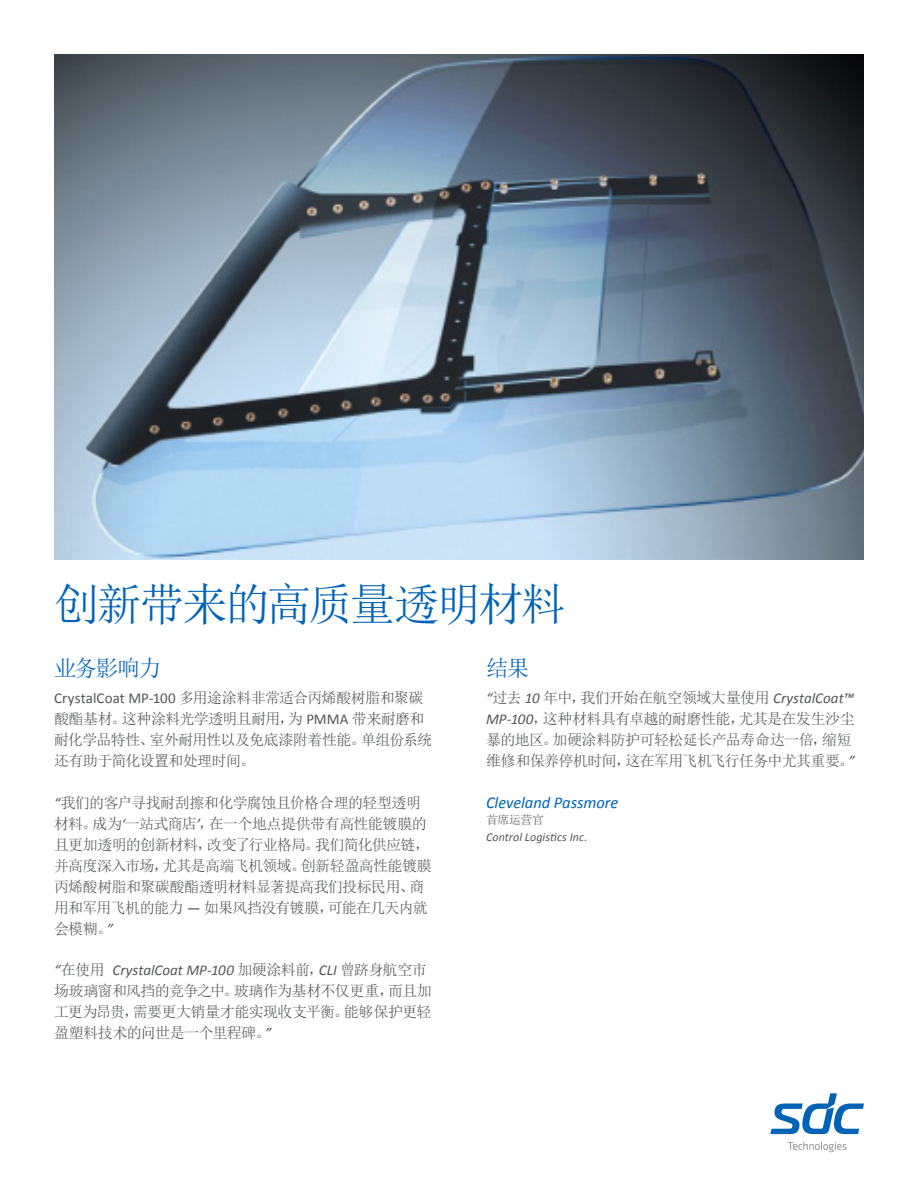
<style>
.page{position:relative;width:918px;height:1188px;background:#fff}
.page>*{position:absolute;margin:0;border:0;box-sizing:border-box;transform-origin:0 0}
.Headline__Span_Columns{font:45px "Sim Sun";letter-spacing:-.06em;color:#0063b5}
.Body__Title{font:22.5px "Sim Sun";letter-spacing:-.07em;color:#0063b5}
.Body__Content{font:italic 16.5px "Calibri";letter-spacing:-.005em;color:#0063b5}
.Body__Quote{font:15px/21px "Sim Sun";letter-spacing:-.04em;color:#54555a}
.Body__Content-2{font:15px/21px "Sim Sun";letter-spacing:-.04em;color:#54555a}
.Body__Content-3{font:italic 12px/16.5px "Calibri";letter-spacing:.01em;color:#54555a}
.s1{font-family:"Calibri"}
.s2{font-family:"Calibri";font-style:italic}
.s3{font-family:"Sim Sun";font-style:normal}
</style>
<div class="page">
<svg style="left:788px;top:1142px;width:58px;height:10px"></svg>
<svg style="left:770px;top:1093px;width:94px;height:41px"></svg>
<img style="left:54px;top:54px;width:810px;height:505px">
<p class="Headline__Span_Columns" style="left:54px;top:582px;width:513px">创新带来的高质量透明材料</p>
<p class="Body__Title" style="left:54px;top:656px;width:108px">业务影响力</p>
<p class="Body__Content-2" style="left:54px;top:688px;width:380px"><span class="s1">CrystalCoat MP-100</span> 多用途涂料非常适合丙烯酸树脂和聚碳酸酯基材。这种涂料光学透明且耐用，为 <span class="s1">PMMA</span> 带来耐磨和耐化学品特性、室外耐用性以及免底漆附着性能。单组份系统还有助于简化设置和处理时间。</p>
<p class="Body__Quote" style="left:54px;top:792px;width:379px"><span class="s2">“</span>我们的客户寻找耐刮擦和化学腐蚀且价格合理的轻型透明材料。成为<span class="s2">‘</span>一站式商店<span class="s2">’</span>，在一个地点提供带有高性能镀膜的且更加透明的创新材料，改变了行业格局。我们简化供应链，并高度深入市场，尤其是高端飞机领域。创新轻盈高性能镀膜丙烯酸树脂和聚碳酸酯透明材料显著提高我们投标民用、商用和军用飞机的能力 <span class="s2">—</span> 如果风挡没有镀膜，可能在几天内就会模糊。<span class="s2">”</span></p>
<p class="Body__Quote" style="left:54px;top:959px;width:379px"><span class="s2">“</span>在使用 <span class="s2">CrystalCoat MP-100</span> 加硬涂料前，<span class="s2">CLI</span> 曾跻身航空市场玻璃窗和风挡的竞争之中。玻璃作为基材不仅更重，而且加工更为昂贵，需要更大销量才能实现收支平衡。能够保护更轻盈塑料技术的问世是一个里程碑。<span class="s2">”</span></p>
<p class="Body__Title" style="left:486px;top:656px;width:45px">结果</p>
<p class="Body__Content-2" style="left:486px;top:688px;width:370px"><span class="s2">“</span>过去 <span class="s2">10</span> 年中，我们开始在航空领域大量使用 <span class="s2">CrystalCoat™ MP-100</span>，这种材料具有卓越的耐磨性能，尤其是在发生沙尘暴的地区。加硬涂料防护可轻松延长产品寿命达一倍，缩短维修和保养停机时间，这在军用飞机飞行任务中尤其重要。<span class="s2">”</span></p>
<p class="Body__Content" style="left:486px;top:791px;width:134px">Cleveland Passmore</p>
<p class="Body__Content-3" style="left:486px;top:812px;width:103px"><span class="s3">首席运营官<br></span>Control Logistics Inc.</p>
</div>
